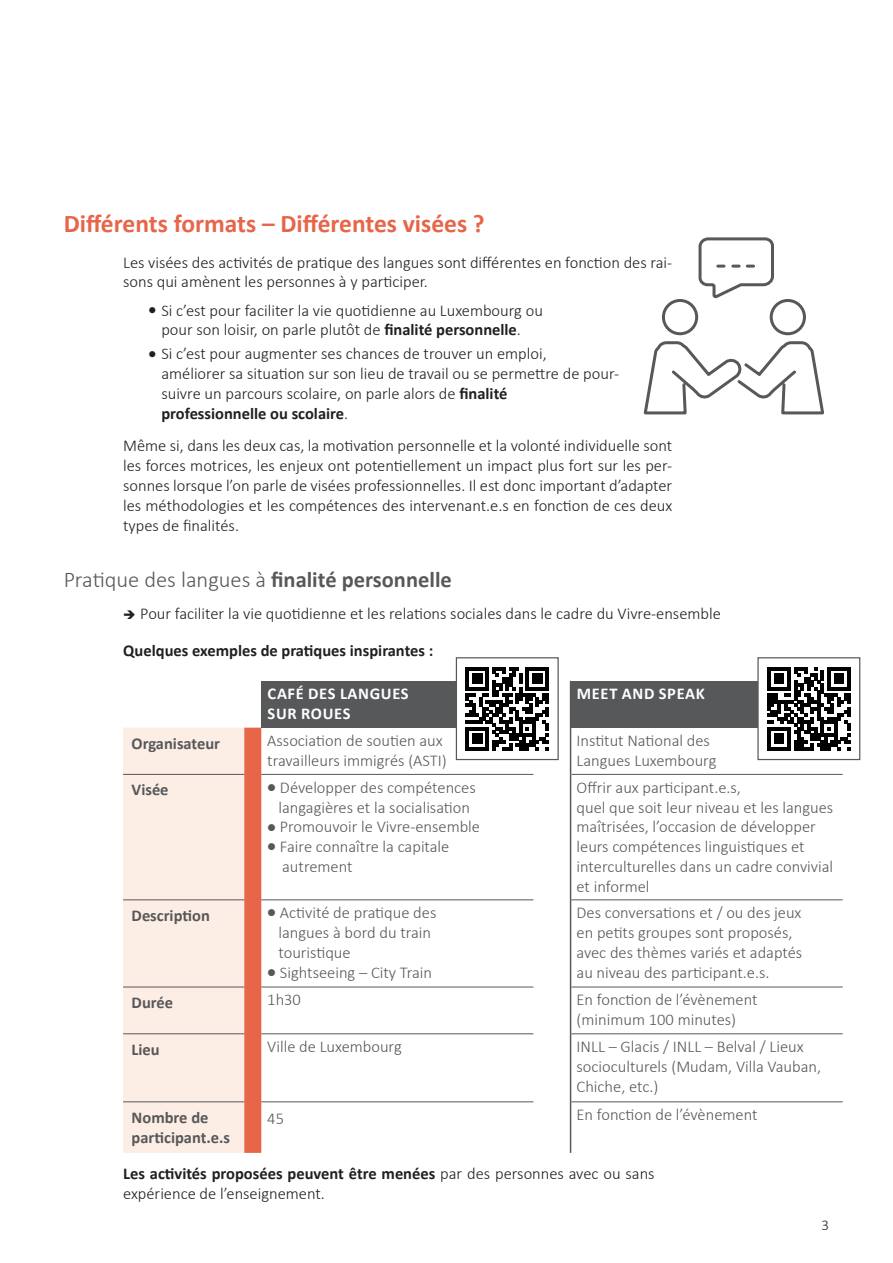
<style>
.page{position:relative;width:893px;height:1263px;background:#fff}
.page>*{position:absolute;margin:0;border:0;box-sizing:border-box;transform-origin:0 0}
.ZT_gpl{font:700 25.5px "Calibri";color:#e76549}
.ZT_gpl-2{font:300 22.5px "Calibri";color:#57585a}
.txt_gpl{font:300 16.5px/19.8px "Calibri";color:#57585a}
.txt_gpl-2{font:300 16.5px/19.8px "Calibri";color:#231f20}
.bullet_gpl{font:300 16.5px/19.8px "Calibri";color:#231f20;text-align:center}
.txt_gpl-3{font:700 16.5px/19.8px "Calibri";color:#57585a}
.txt_gpl-4{font:700 16.5px "Calibri";color:#231f20}
.txt_gpl-5{font:700 16.5px/19.8px "Calibri";letter-spacing:.04em;color:#fff}
.t1{font:300 15px "Calibri";color:#231f20}
.s1{font-weight:700}
</style>
<div class="page">
<svg style="left:643px;top:237px;width:181px;height:178px"></svg>
<div style="left:261px;top:681px;width:272px;height:47px;background:#57585a"></div>
<div style="left:123px;top:728px;width:121px;height:425px;background:#fcede5"></div>
<div style="left:244px;top:728px;width:17px;height:425px;background:#e76549"></div>
<hr style="left:123px;top:774px;width:121px;height:1px;background:#57585a">
<hr style="left:261px;top:774px;width:272px;height:1px;background:#57585a">
<hr style="left:123px;top:899px;width:121px;height:1px;background:#57585a">
<hr style="left:261px;top:899px;width:272px;height:1px;background:#57585a">
<hr style="left:123px;top:987px;width:121px;height:1px;background:#57585a">
<hr style="left:261px;top:987px;width:272px;height:1px;background:#57585a">
<hr style="left:123px;top:1033px;width:121px;height:1px;background:#57585a">
<hr style="left:261px;top:1033px;width:272px;height:1px;background:#57585a">
<hr style="left:123px;top:1101px;width:121px;height:1px;background:#57585a">
<hr style="left:261px;top:1101px;width:272px;height:1px;background:#57585a">
<div style="left:571px;top:681px;width:272px;height:47px;background:#57585a"></div>
<hr style="left:571px;top:774px;width:272px;height:1px;background:#57585a">
<hr style="left:571px;top:899px;width:272px;height:1px;background:#57585a">
<hr style="left:571px;top:987px;width:272px;height:1px;background:#57585a">
<hr style="left:571px;top:1033px;width:272px;height:1px;background:#57585a">
<hr style="left:571px;top:1101px;width:272px;height:1px;background:#57585a">
<hr style="left:570px;top:681px;width:1px;height:47px;background:#57585a">
<hr style="left:570px;top:728px;width:1px;height:46px;background:#57585a">
<hr style="left:570px;top:774px;width:1px;height:126px;background:#57585a">
<hr style="left:570px;top:900px;width:1px;height:87px;background:#57585a">
<hr style="left:570px;top:987px;width:1px;height:47px;background:#57585a">
<hr style="left:570px;top:1034px;width:1px;height:68px;background:#57585a">
<hr style="left:570px;top:1102px;width:1px;height:51px;background:#57585a">
<div style="left:758px;top:658px;width:102px;height:101px;background:#fff"></div>
<svg style="left:767px;top:667px;width:83px;height:83px"></svg>
<div style="left:757px;top:657px;width:103px;height:103px;border:1px solid #57585a"></div>
<div style="left:456px;top:658px;width:102px;height:101px;background:#fff"></div>
<svg style="left:466px;top:667px;width:83px;height:83px"></svg>
<div style="left:456px;top:657px;width:103px;height:103px;border:1px solid #57585a"></div>
<p class="ZT_gpl" style="left:64px;top:205px;width:422px">Différents formats – Différentes visées ?</p>
<p class="txt_gpl-2" style="left:123px;top:252px;width:551px">Les visées des activités de pratique des langues sont différentes en fonction des rai&shy;sons qui amènent les personnes à y participer.</p>
<p class="bullet_gpl" style="left:149px;top:300px;width:396px">● Si c’est pour faciliter la vie quotidienne au Luxembourg ou pour son loisir, on parle plutôt de <span class="s1">finalité personnelle</span>.</p>
<p class="bullet_gpl" style="left:161px;top:344px;width:459px;text-align:left;text-indent:-13px">● Si c’est pour augmenter ses chances de trouver un emploi,<br>améliorer sa situation sur son lieu de travail ou se permettre de pour&shy;suivre un parcours scolaire, on parle alors de <span class="s1">finalité<br>professionnelle ou scolaire</span>.</p>
<p class="txt_gpl-2" style="left:123px;top:436px;width:551px;text-align:justify">Même si, dans les deux cas, la motivation personnelle et la volonté individuelle sont les forces motrices, les enjeux ont potentiellement un impact plus fort sur les per&shy;sonnes lorsque l’on parle de visées professionnelles. Il est donc important d’adapter les méthodologies et les compétences des intervenant.e.s en fonction de ces deux types de finalités.</p>
<p class="ZT_gpl-2" style="left:64px;top:565px;width:390px">Pratique des langues à <span class="s1">finalité personnelle</span></p>
<p class="txt_gpl-2" style="left:123px;top:604px;width:599px">➔ Pour faciliter la vie quotidienne et les relations sociales dans le cadre du Vivre-ensemble</p>
<p class="txt_gpl-4" style="left:123px;top:639px;width:312px">Quelques exemples de pratiques inspirantes :</p>
<p class="txt_gpl-5" style="left:268px;top:684px;width:143px">CAFÉ DES LANGUES<br>SUR ROUES</p>
<p class="txt_gpl-3" style="left:132px;top:733px;width:90px">Organisateur</p>
<p class="txt_gpl" style="left:267px;top:730px;width:181px">Association de soutien aux travailleurs immigrés (ASTI)</p>
<p class="txt_gpl-3" style="left:132px;top:780px;width:38px">Visée</p>
<p class="txt_gpl" style="left:267px;top:777px;width:210px;text-align:center">● Développer des compétences langagières et la socialisation</p>
<p class="txt_gpl" style="left:267px;top:817px;width:214px">● Promouvoir le Vivre-ensemble</p>
<p class="txt_gpl" style="left:282px;top:837px;width:169px;text-indent:-15px">● Faire connaître la capitale autrement</p>
<p class="txt_gpl-3" style="left:132px;top:905px;width:80px">Description</p>
<p class="txt_gpl" style="left:278px;top:903px;width:159px;text-indent:-11px">● Activité de pratique des langues à bord du train touristique</p>
<p class="txt_gpl" style="left:267px;top:962px;width:166px">● Sightseeing – City Train</p>
<p class="txt_gpl-3" style="left:132px;top:992px;width:43px">Durée</p>
<p class="txt_gpl" style="left:267px;top:990px;width:35px">1h30</p>
<p class="txt_gpl-3" style="left:132px;top:1039px;width:30px">Lieu</p>
<p class="txt_gpl" style="left:267px;top:1037px;width:136px">Ville de Luxembourg</p>
<p class="txt_gpl-3" style="left:132px;top:1107px;width:100px">Nombre de participant.e.s</p>
<p class="txt_gpl" style="left:267px;top:1108px;width:18px">45</p>
<p class="txt_gpl-5" style="left:577px;top:684px;width:129px">MEET AND SPEAK</p>
<p class="txt_gpl" style="left:577px;top:730px;width:141px">Institut National des<br>Langues Luxembourg</p>
<p class="txt_gpl" style="left:577px;top:777px;width:258px">Offrir aux participant.e.s,<br>quel que soit leur niveau et les langues maîtrisées, l’occasion de développer leurs compétences linguistiques et interculturelles dans un cadre convivial et informel</p>
<p class="txt_gpl" style="left:577px;top:903px;width:227px">Des conversations et / ou des jeux en petits groupes sont proposés, avec des thèmes variés et adaptés au niveau des participant.e.s.</p>
<p class="txt_gpl" style="left:577px;top:990px;width:182px">En fonction de l’évènement (minimum 100 minutes)</p>
<p class="txt_gpl" style="left:577px;top:1037px;width:246px">INLL – Glacis / INLL – Belval / Lieux socioculturels (Mudam, Villa Vauban,<br>Chiche, etc.)</p>
<p class="txt_gpl" style="left:577px;top:1105px;width:182px">En fonction de l’évènement</p>
<p class="txt_gpl-2" style="left:123px;top:1164px;width:533px"><span class="s1">Les activités proposées peuvent être menées</span> par des personnes avec ou sans expérience de l’enseignement.</p>
<p class="t1" style="left:822px;top:1215px;width:9px">3</p>
</div>
